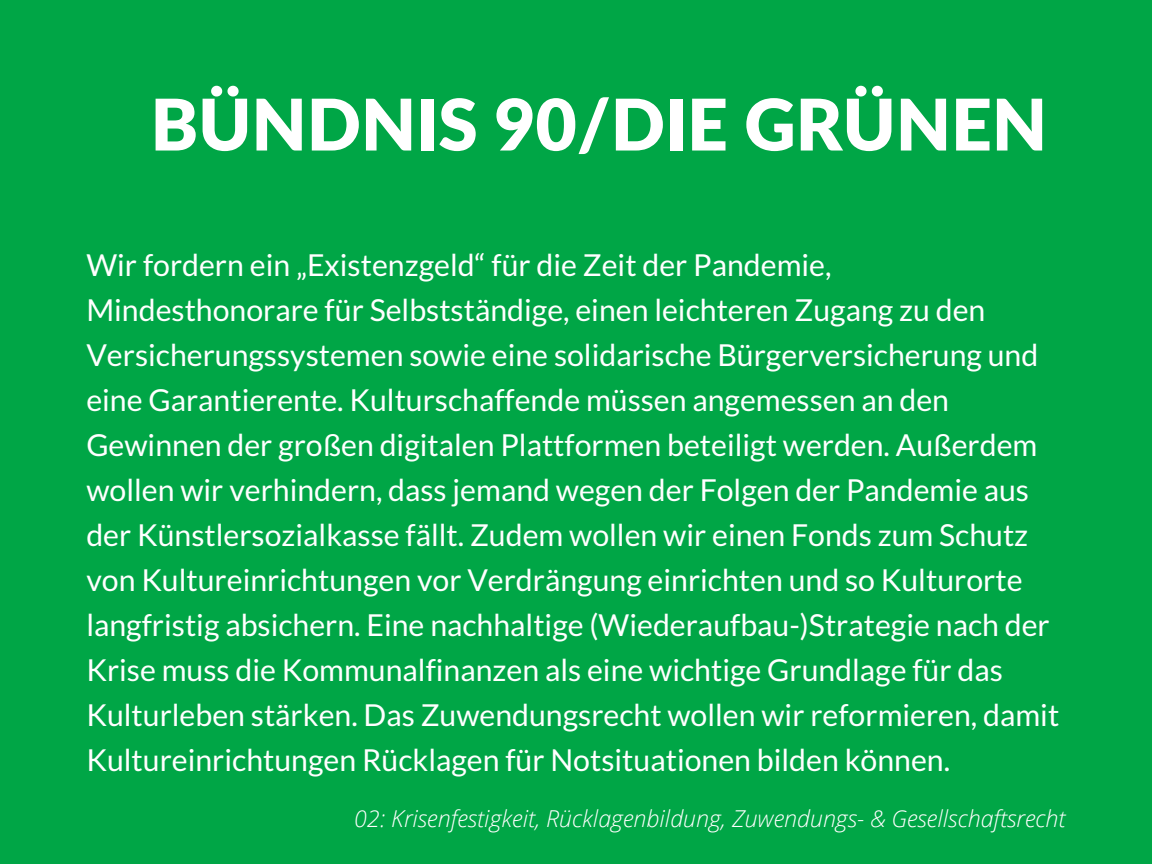
<style>
.page{position:relative;width:1152px;height:864px;background:#00a646}
.page>*{position:absolute;margin:0;border:0;box-sizing:border-box;transform-origin:0 0}
.t1{font:900 71.1px "Lato Latin";color:#fff}
.t2{font:30.3px/45px "Lato";color:#fff}
.t3{font:italic 300 23.25px "Open Sans";color:#fff}
</style>
<div class="page">
<h1 class="t1" style="left:151px;top:93px;width:898px">BÜNDNIS 90/DIE GRÜNEN</h1>
<p class="t2" style="left:86px;top:242px;width:974px">Wir fordern ein „Existenzgeld“ für die Zeit der Pandemie, Mindesthonorare für Selbstständige, einen leichteren Zugang zu den Versicherungssystemen sowie eine solidarische Bürgerversicherung und eine Garantierente. Kulturschaffende müssen angemessen an den Gewinnen der großen digitalen Plattformen beteiligt werden. Außerdem wollen wir verhindern, dass jemand wegen der Folgen der Pandemie aus der Künstlersozialkasse fällt. Zudem wollen wir einen Fonds zum Schutz von Kultureinrichtungen vor Verdrängung einrichten und so Kulturorte langfristig absichern. Eine nachhaltige (Wiederaufbau-)Strategie nach der Krise muss die Kommunalfinanzen als eine wichtige Grundlage für das Kulturleben stärken. Das Zuwendungsrecht wollen wir reformieren, damit Kultureinrichtungen Rücklagen für Notsituationen bilden können.</p>
<p class="t3" style="left:354px;top:803px;width:713px">02: Krisenfestigkeit, Rücklagenbildung, Zuwendungs- &amp; Gesellschaftsrecht</p>
</div>
